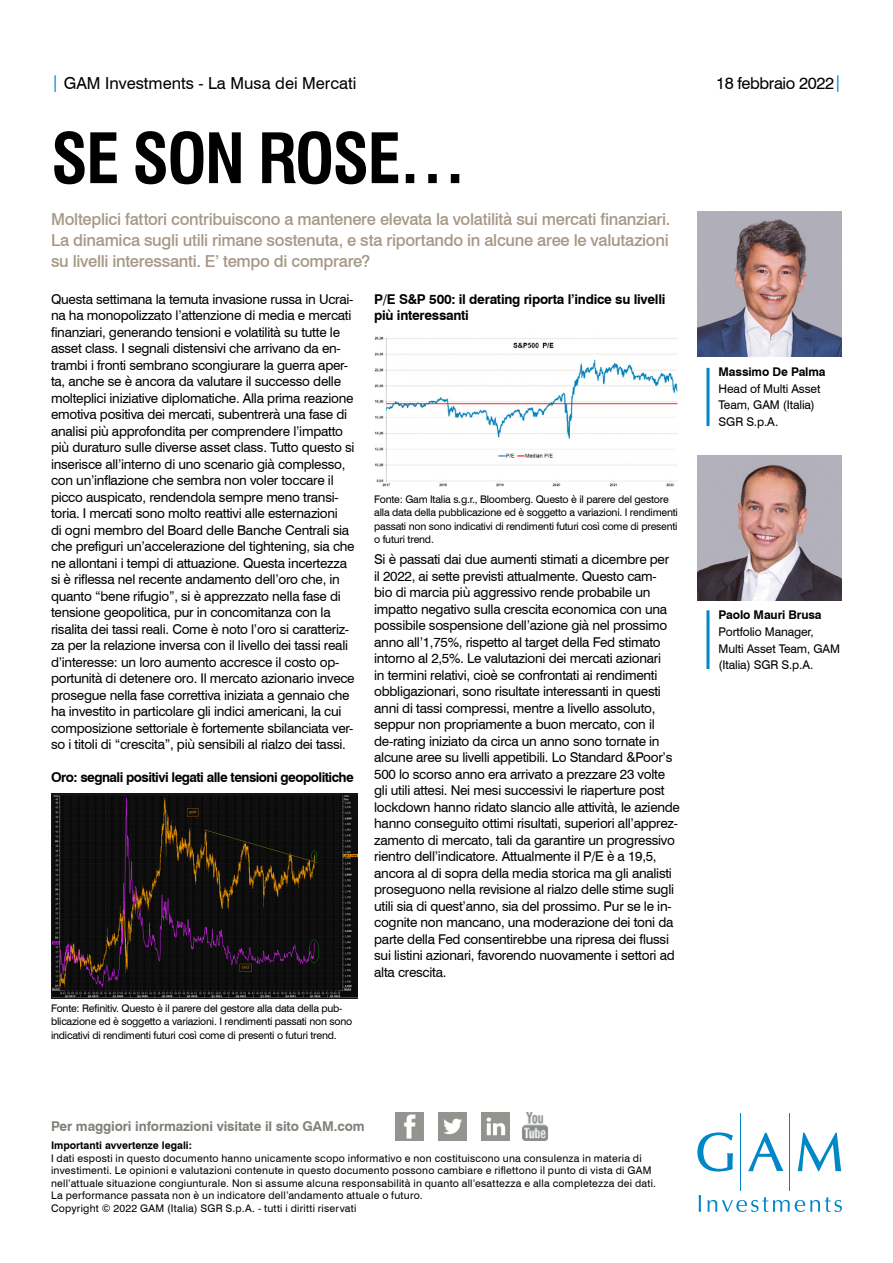
<style>
.page{position:relative;width:893px;height:1263px;background:#fff}
.page>*{position:absolute;margin:0;border:0;box-sizing:border-box;transform-origin:0 0}
.t1{font:700 condensed 67.5px "Swiss 721 BT";letter-spacing:-.03em;color:#000}
.SUBTITLE{font:500 16.5px/21px "Swiss 721 BT";letter-spacing:-.02em;color:#a69887;text-align:justify}
.t2{font:16.5px "Swiss 721 BT";color:#000}
.t3{font:16.5px "Swiss 721 BT";letter-spacing:-.025em;color:#000}
.DISCLAIMER{font:13.5px/16.5px "Swiss 721 BT";letter-spacing:-.02em;color:#000}
.DISCLAIMER-2{font:700 13.5px/16.5px "Swiss 721 BT";letter-spacing:-.03em;color:#000}
.t4{font:700 13.5px "Swiss 721 BT";letter-spacing:-.01em;color:#81807a}
.t5{font:12px/16.5px "Swiss 721 BT";letter-spacing:-.01em;color:#000}
.t6{font:700 12px "Swiss 721 BT";letter-spacing:-.01em;color:#000}
.DISCLAIMER-3{font:10.5px/12.6px "Swiss 721 BT";letter-spacing:.02em;color:#000}
.DISCLAIMER-4{font:10.5px/13.5px "Swiss 721 BT";letter-spacing:-.02em;color:#000}
.s1{color:#0087c7}
.s2{font-weight:700}
</style>
<div class="page">
<img style="left:51px;top:793px;width:306px;height:205px">
<img style="left:697px;top:212px;width:145px;height:145px">
<img style="left:374px;top:336px;width:304px;height:151px">
<hr style="left:740px;top:1114px;width:1px;height:77px;background:#0087c7">
<hr style="left:789px;top:1114px;width:1px;height:77px;background:#0087c7">
<svg style="left:697px;top:1132px;width:36px;height:39px"></svg>
<svg style="left:748px;top:1133px;width:35px;height:38px"></svg>
<svg style="left:798px;top:1133px;width:43px;height:38px"></svg>
<svg style="left:699px;top:1195px;width:2px;height:17px"></svg>
<svg style="left:707px;top:1197px;width:135px;height:15px"></svg>
<img style="left:438px;top:1112px;width:29px;height:28px">
<img style="left:395px;top:1112px;width:29px;height:28px">
<img style="left:481px;top:1112px;width:28px;height:28px">
<img style="left:522px;top:1112px;width:26px;height:28px">
<img style="left:697px;top:455px;width:145px;height:145px">
<hr style="left:706px;top:368px;width:3px;height:58px;background:#0087c7">
<hr style="left:706px;top:610px;width:3px;height:59px;background:#0087c7">
<p class="t2" style="left:51px;top:73px;width:307px"><span class="s1">|</span> GAM Investments - La Musa dei Mercati</p>
<p class="t1" style="left:51px;top:118px;width:417px">SE SON ROSE…</p>
<p class="SUBTITLE" style="left:51px;top:209px;width:621px">Molteplici fattori contribuiscono a mantenere elevata la volatilità sui mercati finanziari.<br>La dinamica sugli utili rimane sostenuta, e sta riportando in alcune aree le valutazioni su livelli interessanti. E’ tempo di comprare?</p>
<p class="DISCLAIMER" style="left:51px;top:290px;width:305px">Questa settimana la temuta invasione russa in Ucrai&shy;na ha monopolizzato l’attenzione di media e mercati finanziari, generando tensioni e volatilità su tutte le asset class. I segnali distensivi che arrivano da en&shy;trambi i fronti sembrano scongiurare la guerra aper&shy;ta, anche se è ancora da valutare il successo delle molteplici iniziative diplomatiche. Alla prima reazione emotiva positiva dei mercati, subentrerà una fase di analisi più approfondita per comprendere l’impatto più duraturo sulle diverse asset class. Tutto questo si inserisce all’interno di uno scenario già complesso, con un’inflazione che sembra non voler toccare il picco auspicato, rendendola sempre meno transi&shy;toria. I mercati sono molto reattivi alle esternazioni<br>di ogni membro del Board delle Banche Centrali sia che prefiguri un’accelerazione del tightening, sia che ne allontani i tempi di attuazione. Questa incertezza si è riflessa nel recente andamento dell’oro che, in quanto “bene rifugio”, si è apprezzato nella fase di tensione geopolitica, pur in concomitanza con la risalita dei tassi reali. Come è noto l’oro si caratteriz&shy;za per la relazione inversa con il livello dei tassi reali d’interesse: un loro aumento accresce il costo op&shy;portunità di detenere oro. Il mercato azionario invece prosegue nella fase correttiva iniziata a gennaio che ha investito in particolare gli indici americani, la cui composizione settoriale è fortemente sbilanciata ver&shy;so i titoli di “crescita”, più sensibili al rialzo dei tassi.</p>
<p class="DISCLAIMER-2" style="left:51px;top:768px;width:304px">Oro: segnali positivi legati alle tensioni geopolitiche</p>
<p class="DISCLAIMER-4" style="left:51px;top:1001px;width:303px">Fonte: Refinitiv. Questo è il parere del gestore alla data della pub&shy;blicazione ed è soggetto a variazioni. I rendimenti passati non sono indicativi di rendimenti futuri così come di presenti o futuri trend.</p>
<p class="DISCLAIMER-2" style="left:374px;top:290px;width:293px">P/E S&amp;P 500: il derating riporta l’indice su livelli più interessanti</p>
<p class="DISCLAIMER-4" style="left:374px;top:492px;width:305px">Fonte: Gam Italia s.g.r., Bloomberg. Questo è il parere del gestore alla data della pubblicazione ed è soggetto a variazioni. I rendimenti passati non sono indicativi di rendimenti futuri così come di presenti o futuri trend.</p>
<p class="DISCLAIMER" style="left:374px;top:551px;width:307px">Si è passati dai due aumenti stimati a dicembre per<br>il 2022, ai sette previsti attualmente. Questo cam-<br>bio di marcia più aggressivo rende probabile un impatto negativo sulla crescita economica con una possibile sospensione dell’azione già nel prossimo anno all’1,75%, rispetto al target della Fed stimato intorno al 2,5%. Le valutazioni dei mercati azionari<br>in termini relativi, cioè se confrontati ai rendimenti obbligazionari, sono risultate interessanti in questi anni di tassi compressi, mentre a livello assoluto, seppur non propriamente a buon mercato, con il de-rating iniziato da circa un anno sono tornate in alcune aree su livelli appetibili. Lo Standard &amp;Poor’s 500 lo scorso anno era arrivato a prezzare 23 volte gli utili attesi. Nei mesi successivi le riaperture post lockdown hanno ridato slancio alle attività, le aziende hanno conseguito ottimi risultati, superiori all’apprez&shy;zamento di mercato, tali da garantire un progressivo rientro dell’indicatore. Attualmente il P/E è a 19,5, ancora al di sopra della media storica ma gli analisti proseguono nella revisione al rialzo delle stime sugli utili sia di quest’anno, sia del prossimo. Pur se le in&shy;cognite non mancano, una moderazione dei toni da parte della Fed consentirebbe una ripresa dei flussi sui listini azionari, favorendo nuovamente i settori ad alta crescita.</p>
<p class="t4" style="left:51px;top:1118px;width:315px">Per maggiori informazioni visitate il sito GAM.com</p>
<p class="DISCLAIMER-3" style="left:51px;top:1139px;width:607px"><span class="s2">Importanti avvertenze legali:<br></span>I dati esposti in questo documento hanno unicamente scopo informativo e non costituiscono una consulenza in materia di investimenti. Le opinioni e valutazioni contenute in questo documento possono cambiare e riflettono il punto di vista di GAM nell’attuale situazione congiunturale. Non si assume alcuna responsabilità in quanto all’esattezza e alla completezza dei dati.<br>La performance passata non è un indicatore dell’andamento attuale o futuro.<br>Copyright © 2022 GAM (Italia) SGR S.p.A. - tutti i diritti riservati</p>
<p class="t3" style="left:716px;top:73px;width:127px">18 febbraio 2022<span class="s1">|</span></p>
<p class="t6" style="left:719px;top:365px;width:108px">Massimo De Palma</p>
<p class="t5" style="left:719px;top:380px;width:103px">Head of Multi Asset<br>Team, GAM (Italia)<br>SGR S.p.A.</p>
<p class="t6" style="left:719px;top:608px;width:104px">Paolo Mauri Brusa</p>
<p class="t5" style="left:719px;top:623px;width:123px">Portfolio Manager,<br>Multi Asset Team, GAM (Italia) SGR S.p.A.</p>
</div>
